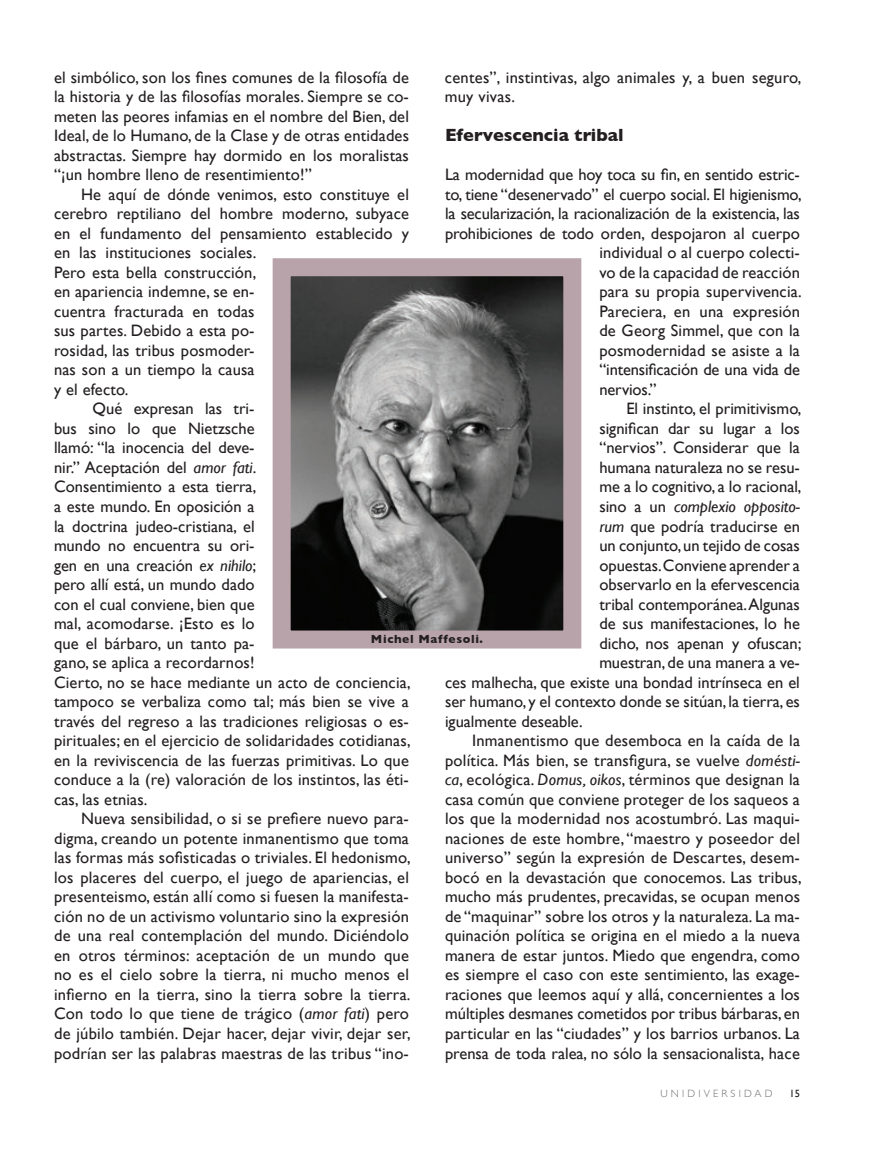
<style>
.page{position:relative;width:872px;height:1149px;background:#fff}
.page>*{position:absolute;margin:0;border:0;box-sizing:border-box;transform-origin:0 0}
.subtitulos{font:700 18px "Gill Sans";color:#231f20}
.texto_general_sangri{font:16.5px/19.5px "Gill Sans";letter-spacing:.01em;color:#231f20;text-align:justify}
.texto_general{font:16.5px "Gill Sans";letter-spacing:-.01em;color:#231f20}
.texto_general-2{font:16.5px "Gill Sans";letter-spacing:.01em;color:#231f20}
.texto_general_sangri-2{font:italic 16.5px "Gill Sans";color:#231f20}
.PIES{font:700 12px "Gill Sans";letter-spacing:.05em;color:#231f20}
.t1{font:300 10.5px "Gill Sans";letter-spacing:.3em;color:#6c6d70}
.t2{font:10.5px "Gill Sans";color:#231f20}
.s1{font-style:italic}
.s2{font-style:normal}
</style>
<div class="page">
<img style="left:292px;top:277px;width:270px;height:352px">
<div style="left:273px;top:258px;width:308px;height:390px;border:18px solid #b9a3ab"></div>
<p class="texto_general_sangri" style="left:54px;top:67px;width:356px">el simbólico, son los fines comunes de la filosofía de la historia y de las filosofías morales. Siempre se co&shy;meten las peores infamias en el nombre del Bien, del Ideal, de lo Humano, de la Clase y de otras entidades abstractas. Siempre hay dormido en los moralistas “¡un hombre lleno de resentimiento!”</p>
<p class="texto_general_sangri" style="left:54px;top:184px;width:356px;text-align:left;text-indent:27px">He aquí de dónde venimos, esto constituye el cerebro reptiliano del hombre moderno, subyace en el fundamento del pensamiento establecido y en las instituciones sociales.<br>Pero esta bella construcción,<br>en apariencia indemne, se en-<br>cuentra fracturada en todas<br>sus partes. Debido a esta po-<br>rosidad, las tribus posmoder-<br>nas son a un tiempo la causa<br>y el efecto.</p>
<p class="texto_general_sangri" style="left:54px;top:399px;width:358px;text-align:left;text-indent:39px">Qué expresan las tri-<br>bus sino lo que Nietzsche<br>llamó: “la inocencia del deve-<br>nir.” Aceptación del <span class="s1">amor fati</span>.<br>Consentimiento a esta tierra,<br>a este mundo. En oposición a<br>la doctrina judeo-cristiana, el<br>mundo no encuentra su ori-<br>gen en una creación <span class="s1">ex nihilo</span>;<br>pero allí está, un mundo dado<br>con el cual conviene, bien que<br>mal, acomodarse. ¡Esto es lo<br>que el bárbaro, un tanto pa-<br>gano, se aplica a recordarnos!<br>Cierto, no se hace mediante un acto de conciencia, tampoco se verbaliza como tal; más bien se vive a través del regreso a las tradiciones religiosas o es&shy;pirituales; en el ejercicio de solidaridades cotidianas, en la reviviscencia de las fuerzas primitivas. Lo que conduce a la (re) valoración de los instintos, las éti&shy;cas, las etnias.</p>
<p class="texto_general_sangri" style="left:54px;top:808px;width:358px;text-indent:27px">Nueva sensibilidad, o si se prefiere nuevo para&shy;digma, creando un potente inmanentismo que toma las formas más sofisticadas o triviales. El hedonismo, los placeres del cuerpo, el juego de apariencias, el presenteismo, están allí como si fuesen la manifesta&shy;ción no de un activismo voluntario sino la expresión de una real contemplación del mundo. Diciéndolo en otros términos: aceptación de un mundo que no es el cielo sobre la tierra, ni mucho menos el infierno en la tierra, sino la tierra sobre la tierra.<br>Con todo lo que tiene de trágico (<span class="s1">amor fati</span>) pero de júbilo también. Dejar hacer, dejar vivir, dejar ser, podrían ser las palabras maestras de las tribus “ino-</p>
<p class="texto_general_sangri" style="left:445px;top:67px;width:358px">centes”, instintivas, algo animales y, a buen seguro, muy vivas.</p>
<p class="subtitulos" style="left:445px;top:124px;width:180px">Efervescencia tribal</p>
<p class="texto_general" style="left:445px;top:165px;width:356px">La modernidad que hoy toca su fin, en sentido estric-</p>
<p class="texto_general" style="left:445px;top:184px;width:358px">to, tiene “desenervado” el cuerpo social. El higienismo,</p>
<p class="texto_general" style="left:445px;top:204px;width:356px">la secularización, la racionalización de la existencia, las</p>
<p class="texto_general" style="left:445px;top:223px;width:356px">prohibiciones de todo orden, despojaron al cuerpo</p>
<p class="texto_general-2" style="left:599px;top:243px;width:202px">individual o al cuerpo colecti-</p>
<p class="texto_general-2" style="left:599px;top:262px;width:202px">vo de la capacidad de reacción</p>
<p class="texto_general-2" style="left:599px;top:282px;width:204px">para su propia supervivencia.</p>
<p class="texto_general-2" style="left:599px;top:301px;width:202px">Pareciera, en una expresión</p>
<p class="texto_general-2" style="left:599px;top:321px;width:202px">de Georg Simmel, que con la</p>
<p class="texto_general-2" style="left:599px;top:340px;width:202px">posmodernidad se asiste a la</p>
<p class="texto_general" style="left:599px;top:360px;width:202px">“intensificación de una vida de</p>
<p class="texto_general" style="left:599px;top:379px;width:59px">nervios.”</p>
<p class="texto_general_sangri" style="left:626px;top:399px;width:177px">El instinto, el primitivismo,</p>
<p class="texto_general_sangri" style="left:599px;top:418px;width:202px">significan dar su lugar a los</p>
<p class="texto_general_sangri" style="left:599px;top:438px;width:202px">“nervios”. Considerar que la</p>
<p class="texto_general_sangri" style="left:599px;top:457px;width:202px">humana naturaleza no se resu-</p>
<p class="texto_general_sangri" style="left:599px;top:477px;width:204px">me a lo cognitivo, a lo racional,</p>
<p class="texto_general_sangri-2" style="left:599px;top:497px;width:202px"><span class="s2">sino a un</span> complexio opposito-</p>
<p class="texto_general_sangri" style="left:599px;top:516px;width:202px"><span class="s1">rum</span> que podría traducirse en</p>
<p class="texto_general_sangri" style="left:599px;top:535px;width:202px">un conjunto, un tejido de cosas</p>
<p class="texto_general_sangri" style="left:599px;top:555px;width:202px">opuestas. Conviene aprender a</p>
<p class="texto_general_sangri" style="left:599px;top:574px;width:202px">observarlo en la efervescencia</p>
<p class="texto_general_sangri" style="left:599px;top:594px;width:202px">tribal contemporánea. Algunas</p>
<p class="texto_general_sangri" style="left:599px;top:613px;width:202px">de sus manifestaciones, lo he</p>
<p class="texto_general_sangri" style="left:599px;top:633px;width:204px">dicho, nos apenan y ofuscan;</p>
<p class="texto_general_sangri" style="left:599px;top:652px;width:202px">muestran, de una manera a ve-</p>
<p class="texto_general_sangri" style="left:445px;top:672px;width:356px">ces malhecha, que existe una bondad intrínseca en el</p>
<p class="texto_general_sangri" style="left:445px;top:691px;width:356px">ser humano, y el contexto donde se sitúan, la tierra, es</p>
<p class="texto_general_sangri" style="left:445px;top:711px;width:139px">igualmente deseable.</p>
<p class="texto_general_sangri" style="left:445px;top:730px;width:358px;text-indent:27px">Inmanentismo que desemboca en la caída de la política. Más bien, se transfigura, se vuelve <span class="s1">domésti&shy;ca</span>, ecológica. <span class="s1">Domus, oikos</span>, términos que designan la casa común que conviene proteger de los saqueos a los que la modernidad nos acostumbró. Las maqui&shy;naciones de este hombre, “maestro y poseedor del universo” según la expresión de Descartes, desem&shy;bocó en la devastación que conocemos. Las tribus, mucho más prudentes, precavidas, se ocupan menos de “maquinar” sobre los otros y la naturaleza. La ma&shy;quinación política se origina en el miedo a la nueva manera de estar juntos. Miedo que engendra, como es siempre el caso con este sentimiento, las exage&shy;raciones que leemos aquí y allá, concernientes a los múltiples desmanes cometidos por tribus bárbaras, en particular en las “ciudades” y los barrios urbanos. La prensa de toda ralea, no sólo la sensacionalista, hace</p>
<p class="PIES" style="left:371px;top:632px;width:113px">Michel Maffesoli.</p>
<p class="t1" style="left:660px;top:1087px;width:113px">UNIDIVERSIDAD</p>
<p class="t2" style="left:789px;top:1087px;width:12px">15</p>
</div>
